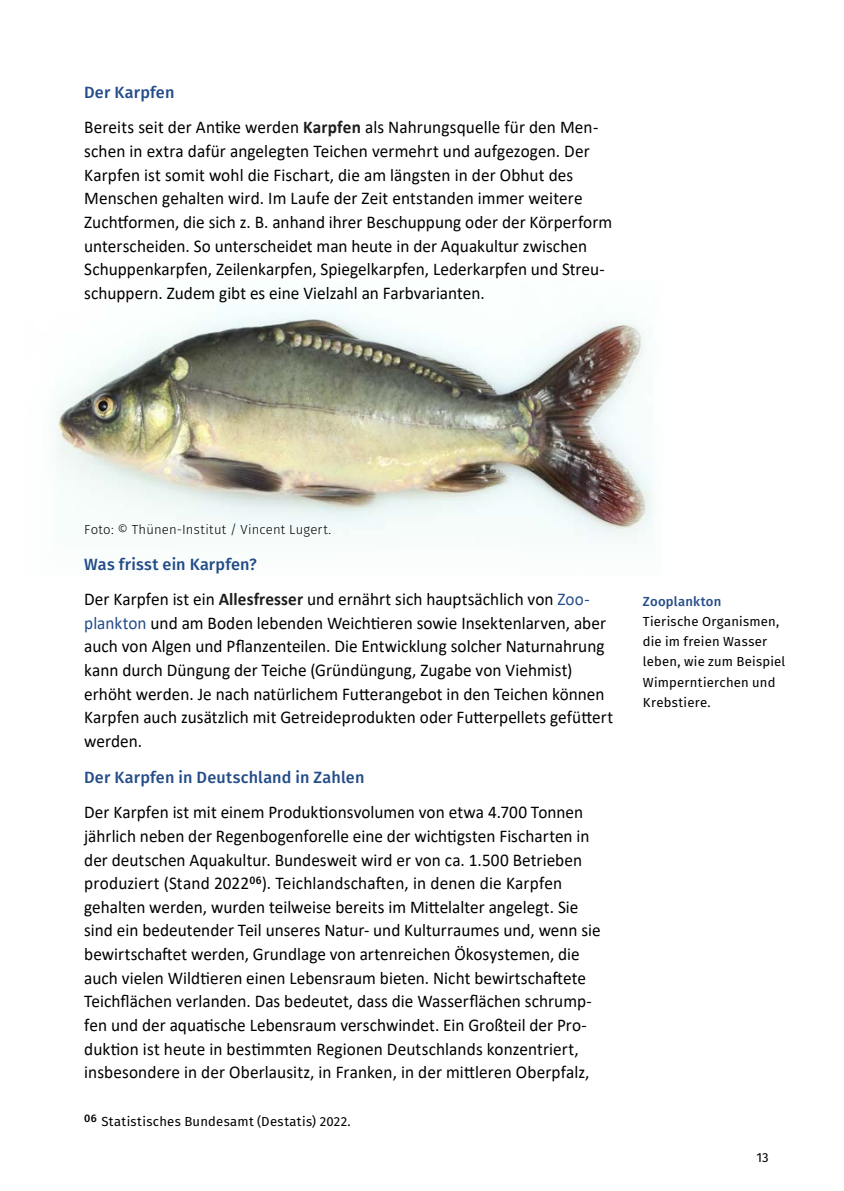
<style>
.page{position:relative;width:844px;height:1191px;background:#fff}
.page>*{position:absolute;margin:0;border:0;box-sizing:border-box;transform-origin:0 0}
.P01_Standard__P____f{font:17.85px/23.6px "Calibri";letter-spacing:.005em;color:#000;scale:.96 1}
.P10_Zwischenhead__H3{font:500 16.28px "Fira Sans";letter-spacing:.01em;color:#244d89}
.P05a_Marginalien__P{font:13.12px/20.1px "Fira Sans";letter-spacing:.02em;color:#000}
.P17a_Fußnote_Einzug{font:13.12px "Fira Sans";letter-spacing:.025em;color:#000}
.t1{font:300 13.12px "Fira Sans";letter-spacing:.02em;color:#000}
.P05a_Marginalien__P-2{font:500 13.12px "Fira Sans";letter-spacing:.015em;color:#244d89}
.s1{font-weight:700;color:#1d1d1b}
.s2{color:#244d89}
</style>
<div class="page">
<img style="left:55px;top:305px;width:597px;height:234px">
<h3 class="P10_Zwischenhead__H3" style="left:84px;top:79px;width:92px">Der Karpfen</h3>
<p class="P01_Standard__P____f" style="left:84px;top:115px;width:551px">Bereits seit der Antike werden <span class="s1">Karpfen</span> als Nahrungsquelle für den Men&shy;schen in extra dafür angelegten Teichen vermehrt und aufgezogen. Der Karpfen ist somit wohl die Fischart, die am längsten in der Obhut des Menschen gehalten wird. Im Laufe der Zeit entstanden immer weitere Zuchtformen, die sich z. B. anhand ihrer Beschuppung oder der Körperform unterscheiden. So unterscheidet man heute in der Aquakultur zwischen Schuppenkarpfen, Zeilenkarpfen, Spiegelkarpfen, Lederkarpfen und Streu&shy;schuppern. Zudem gibt es eine Vielzahl an Farbvarianten.</p>
<p class="t1" style="left:84px;top:520px;width:248px">Foto: © Thünen-Institut / Vincent Lugert.</p>
<h3 class="P10_Zwischenhead__H3" style="left:84px;top:551px;width:174px">Was frisst ein Karpfen?</h3>
<p class="P01_Standard__P____f" style="left:84px;top:587px;width:552px">Der Karpfen ist ein <span class="s1">Allesfresser</span> und ernährt sich hauptsächlich von <span class="s2">Zoo&shy;plankton</span> und am Boden lebenden Weichtieren sowie Insektenlarven, aber auch von Algen und Pflanzenteilen. Die Entwicklung solcher Naturnahrung kann durch Düngung der Teiche (Gründüngung, Zugabe von Viehmist) erhöht werden. Je nach natürlichem Futterangebot in den Teichen können Karpfen auch zusätzlich mit Getreideprodukten oder Futterpellets gefüttert werden.</p>
<h3 class="P10_Zwischenhead__H3" style="left:84px;top:764px;width:281px">Der Karpfen in Deutschland in Zahlen</h3>
<p class="P01_Standard__P____f" style="left:84px;top:800px;width:539px">Der Karpfen ist mit einem Produktionsvolumen von etwa 4.700 Tonnen jährlich neben der Regenbogenforelle eine der wichtigsten Fischarten in der deutschen Aquakultur. Bundesweit wird er von ca. 1.500 Betrieben produziert (Stand 2022<sup>06</sup>). Teichlandschaften, in denen die Karpfen gehalten werden, wurden teilweise bereits im Mittelalter angelegt. Sie sind ein bedeutender Teil unseres Natur- und Kulturraumes und, wenn sie bewirtschaftet werden, Grundlage von artenreichen Ökosystemen, die auch vielen Wildtieren einen Lebensraum bieten. Nicht bewirtschaftete Teichflächen verlanden. Das bedeutet, dass die Wasserflächen schrump&shy;fen und der aquatische Lebensraum verschwindet. Ein Großteil der Pro&shy;duktion ist heute in bestimmten Regionen Deutschlands konzentriert, insbesondere in der Oberlausitz, in Franken, in der mittleren Oberpfalz,</p>
<p class="P17a_Fußnote_Einzug" style="left:84px;top:1112px;width:268px"><sup>06</sup> Statistisches Bundesamt (Destatis) 2022.</p>
<p class="P05a_Marginalien__P-2" style="left:642px;top:591px;width:80px">Zooplankton</p>
<p class="P05a_Marginalien__P" style="left:642px;top:611px;width:144px">Tierische Organismen, die im freien Wasser leben, wie zum Beispiel<br>Wimperntierchen und<br>Krebstiere.</p>
<p class="P05a_Marginalien__P" style="left:756px;top:1147px;width:14px">13</p>
</div>
